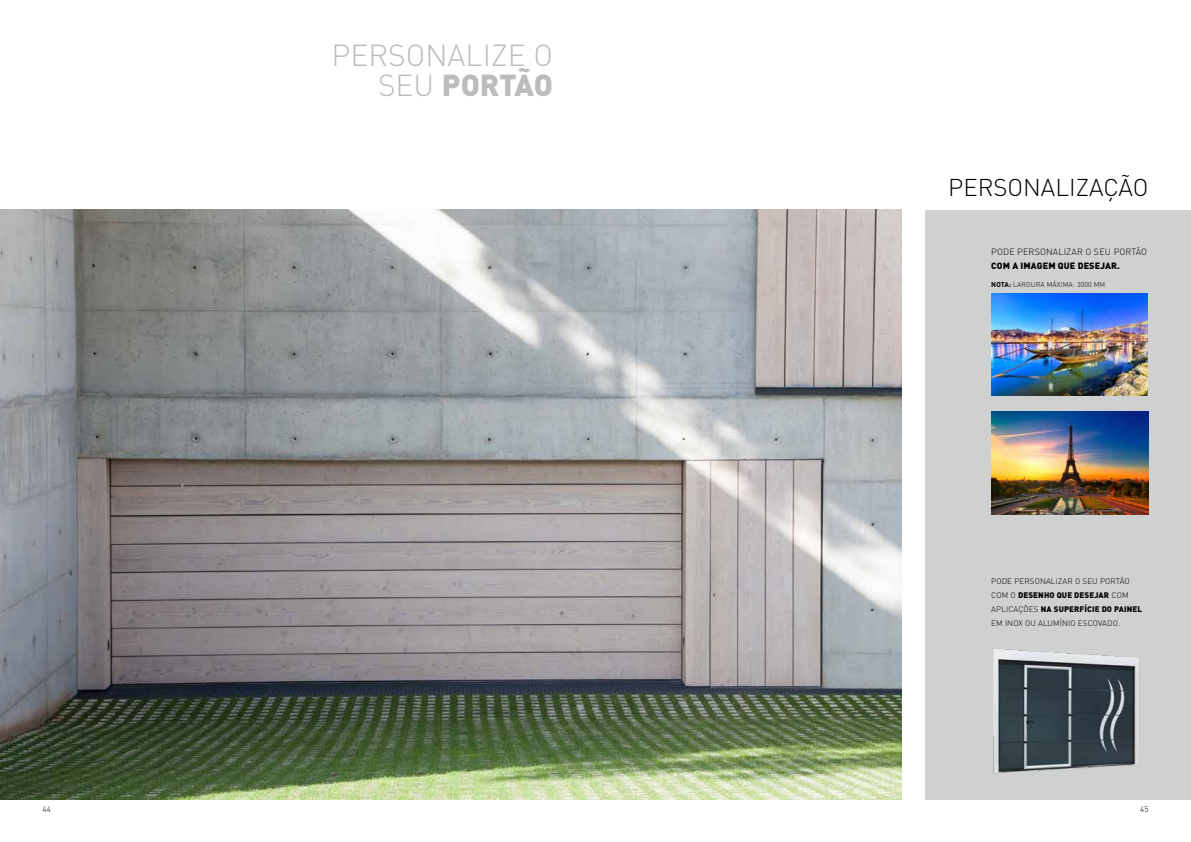
<style>
.page{position:relative;width:1191px;height:842px;background:#fff}
.page>*{position:absolute;margin:0;border:0;box-sizing:border-box;transform-origin:0 0}
.t1{font:300 30px/30px "DIN Pro";color:#bbbcbd;text-align:right}
.t2{font:300 24px "DIN Pro";color:#000}
.t3{font:300 9px "DIN Pro";letter-spacing:.015em;color:#000}
.t4{font:900 9px "DIN Pro";letter-spacing:.015em;color:#000}
.t5{font:300 8px/14px "DIN Pro";letter-spacing:.015em;color:#000}
.t6{font:300 7px "DIN Pro";letter-spacing:.015em;color:#000}
.s1{font-weight:900}
.s2{font-weight:700}
</style>
<div class="page">
<img style="left:0;top:210px;width:584px;height:589px">
<div style="left:926px;top:210px;width:265px;height:589px;background:#cfd0d0"></div>
<img style="left:991px;top:412px;width:157px;height:102px">
<img style="left:991px;top:293px;width:157px;height:102px">
<img style="left:993px;top:649px;width:146px;height:125px">
<img style="left:584px;top:210px;width:317px;height:589px">
<h1 class="t1" style="left:331px;top:37px;width:223px">PERSONALIZE O<br>SEU <span class="s1">PORTÃO</span></h1>
<h2 class="t2" style="left:948px;top:169px;width:202px">PERSONALIZAÇÃO</h2>
<p class="t3" style="left:991px;top:245px;width:157px">PODE PERSONALIZAR O SEU PORTÃO</p>
<p class="t4" style="left:991px;top:258px;width:130px">COM A IMAGEM QUE DESEJAR.</p>
<p class="t6" style="left:991px;top:279px;width:115px"><span class="s2">NOTA:</span> LARGURA MÁXIMA: 3000 MM</p>
<p class="t5" style="left:991px;top:573px;width:152px">PODE PERSONALIZAR O SEU PORTÃO<br>COM O <span class="s1">DESENHO QUE DESEJAR</span> COM<br>APLICAÇÕES <span class="s1">NA SUPERFÍCIE DO PAINEL<br></span>EM INOX OU ALUMÍNIO ESCOVADO.</p>
<p class="t5" style="left:43px;top:802px;width:10px">44</p>
<p class="t5" style="left:1140px;top:802px;width:10px">45</p>
</div>
